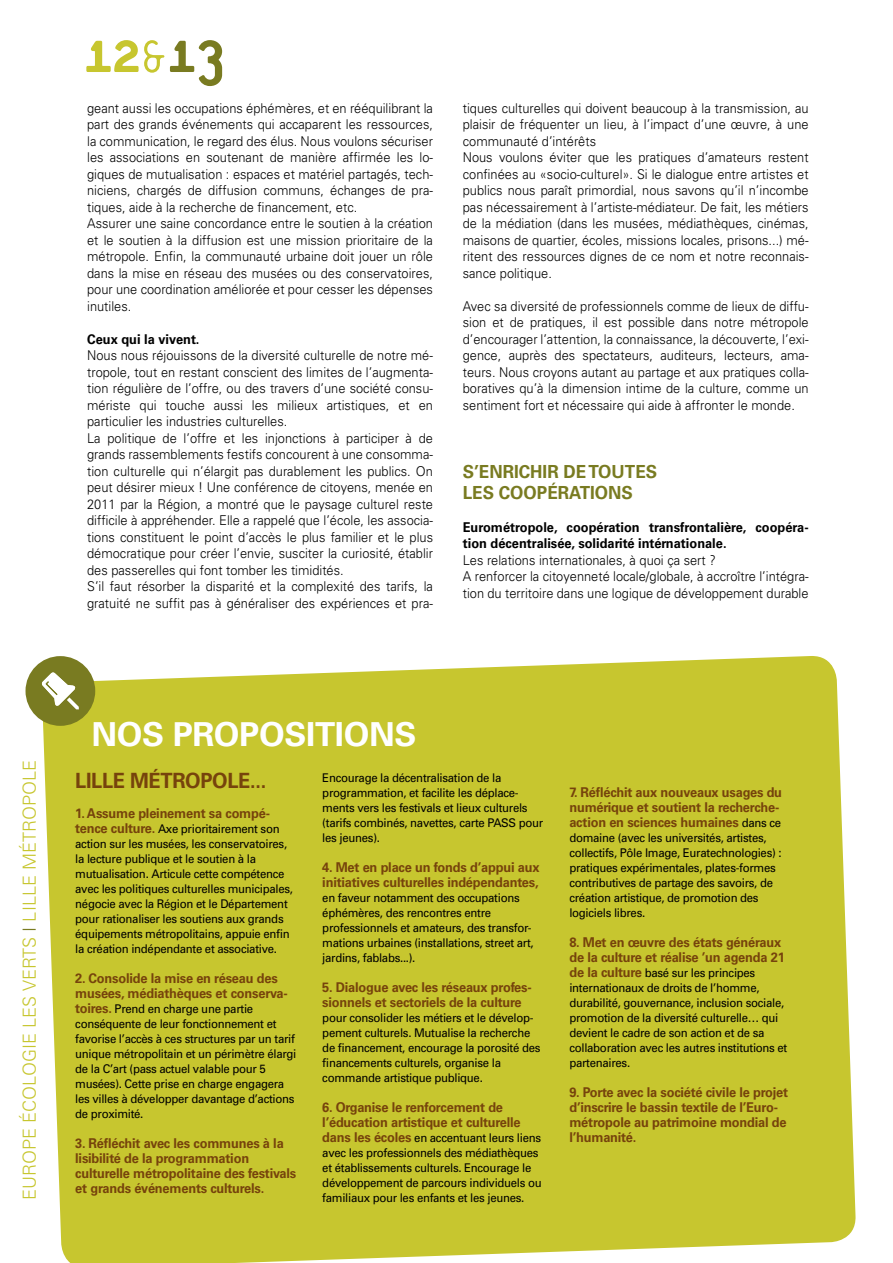
<style>
.page{position:relative;width:893px;height:1263px;background:#fff}
.page>*{position:absolute;margin:0;border:0;box-sizing:border-box;transform-origin:0 0}
.t1{font:800 67.65px "Platelet";color:#c7c62f}
.t2{font:700 33px "Univers CE";letter-spacing:-.01em;color:#fff}
.t3{font:700 21px "Univers CE";letter-spacing:-.015em;color:#76430c;scale:.95 1}
.t4{font:300 18px "Univers";color:#c7c62f}
.t5{font:700 18px/21px "Univers CE";color:#797b21;scale:.95 1}
.t6{font:300 13.5px/16.5px "Univers";color:#000;scale:.95 1}
.t7{font:700 13.5px/15px "Univers CE";letter-spacing:-.015em;color:#76430c;scale:.95 1}
.t8{font:700 13.5px/16.5px "Univers CE";color:#000;scale:.95 1}
.t9{font:12px/15px "Univers";letter-spacing:-.025em;color:#000;scale:.95 1}
.s1{font-weight:100}
.s2{color:#797b21}
.s3{font-family:"Univers CE";font-weight:700;font-size:13.5px;color:#76430c}
.s4{font-family:"Univers";font-weight:400;font-size:12px;color:#000}
</style>
<div class="page">
<div style="left:43px;top:656px;width:813px;height:607px;background:#c7c62f"></div>
<div style="left:26px;top:656px;width:69px;height:70px;background:#797b21;border-radius:50%"></div>
<svg style="left:42px;top:672px;width:37px;height:37px"></svg>
<h1 class="t1" style="left:83px;top:25px;width:144px">12<span class="s1">&amp;</span><span class="s2">13</span></h1>
<p class="t6" style="left:87px;top:100px;width:366px">geant aussi les occupations éphémères, et en rééquilibrant la part des grands événements qui accaparent les ressources, la communication, le regard des élus. Nous voulons sécuriser les associations en soutenant de manière affirmée les lo&shy;giques de mutualisation : espaces et matériel partagés, tech&shy;niciens, chargés de diffusion communs, échanges de pra&shy;tiques, aide à la recherche de financement, etc.<br>Assurer une saine concordance entre le soutien à la création et le soutien à la diffusion est une mission prioritaire de la métropole. Enfin, la communauté urbaine doit jouer un rôle dans la mise en réseau des musées ou des conservatoires, pour une coordination améliorée et pour cesser les dépenses inutiles.</p>
<p class="t8" style="left:87px;top:331px;width:120px">Ceux qui la vivent.</p>
<p class="t6" style="left:87px;top:347px;width:366px">Nous nous réjouissons de la diversité culturelle de notre mé&shy;tropole, tout en restant conscient des limites de l’augmenta&shy;tion régulière de l’offre, ou des travers d’une société consu&shy;mériste qui touche aussi les milieux artistiques, et en particulier les industries culturelles.<br>La politique de l’offre et les injonctions à participer à de grands rassemblements festifs concourent à une consomma&shy;tion culturelle qui n’élargit pas durablement les publics. On peut désirer mieux ! Une conférence de citoyens, menée en 2011 par la Région, a montré que le paysage culturel reste difficile à appréhender. Elle a rappelé que l’école, les associa&shy;tions constituent le point d’accès le plus familier et le plus démocratique pour créer l’envie, susciter la curiosité, établir des passerelles qui font tomber les timidités.<br>S’il faut résorber la disparité et la complexité des tarifs, la gratuité ne suffit pas à généraliser des expériences et pra-</p>
<p class="t6" style="left:463px;top:99px;width:366px">tiques culturelles qui doivent beaucoup à la transmission, au plaisir de fréquenter un lieu, à l’impact d’une œuvre, à une communauté d’intérêts<br>Nous voulons éviter que les pratiques d’amateurs restent confinées au «socio-culturel». Si le dialogue entre artistes et publics nous paraît primordial, nous savons qu’il n’incombe pas nécessairement à l’artiste-médiateur. De fait, les métiers de la médiation (dans les musées, médiathèques, cinémas, maisons de quartier, écoles, missions locales, prisons...) mé&shy;ritent des ressources dignes de ce nom et notre reconnais&shy;sance politique.</p>
<p class="t6" style="left:463px;top:297px;width:366px;text-align:justify">Avec sa diversité de professionnels comme de lieux de diffu&shy;sion et de pratiques, il est possible dans notre métropole d’encourager l’attention, la connaissance, la découverte, l’exi&shy;gence, auprès des spectateurs, auditeurs, lecteurs, ama&shy;teurs. Nous croyons autant au partage et aux pratiques colla&shy;boratives qu’à la dimension intime de la culture, comme un sentiment fort et nécessaire qui aide à affronter le monde.</p>
<h3 class="t5" style="left:463px;top:461px;width:203px">S’enrichir de toutes les coopérations</h3>
<p class="t8" style="left:463px;top:519px;width:366px">Eurométropole, coopération transfrontalière, coopéra&shy;tion décentralisée, solidarité intérnationale.</p>
<p class="t6" style="left:463px;top:551px;width:366px">Les relations internationales, à quoi ça sert ?<br>A renforcer la citoyenneté locale/globale, à accroître l’intégra&shy;tion du territoire dans une logique de développement durable</p>
<h3 class="t4" style="left:19px;top:1200px;width:441px;rotate:-90deg">eu rope écolog ie les verts <span class="s2">I</span> lille métropole</h3>
<h2 class="t2" style="left:92px;top:715px;width:321px">Nos propositions</h2>
<h3 class="t3" style="left:75px;top:768px;width:202px">Li lle Métropole...</h3>
<p class="t7" style="left:75px;top:806px;width:207px">1. Assume pleinement sa compé-</p>
<p class="t9" style="left:75px;top:821px;width:231px"><span class="s3">tence culture.</span> Axe prioritairement son action sur les musées, les conservatoires, la lecture publique et le soutien à la mutualisation. Articule cette compétence avec les politiques culturelles municipales, négocie avec la Région et le Département pour rationaliser les soutiens aux grands équipements métropolitains, appuie enfin la création indépendante et associative.</p>
<p class="t7" style="left:75px;top:971px;width:225px">2. Consolide la mise en réseau des musées, médiathèques et conserva-</p>
<p class="t9" style="left:75px;top:1001px;width:234px"><span class="s3">toires.</span> Prend en charge une partie conséquente de leur fonctionnement et favorise l’accès à ces structures par un tarif unique métropolitain et un périmètre élargi de la C’art (pass actuel valable pour 5 musées). Cette prise en charge engagera les villes à développer davantage d’actions de proximité.</p>
<p class="t7" style="left:75px;top:1136px;width:234px">3. Réfléchit avec les communes à la lisibilité de la programmation culturelle métropolitaine des festivals et grands événements culturels.</p>
<p class="t9" style="left:322px;top:770px;width:234px">Encourage la décentralisation de la programmation, et facilite les déplace&shy;ments vers les festivals et lieux culturels (tarifs combinés, navettes, carte PASS pour les jeunes).</p>
<p class="t7" style="left:322px;top:860px;width:230px">4. Met en place un fonds d’appui aux initiatives culturelles indépendantes,</p>
<p class="t9" style="left:322px;top:890px;width:224px">en faveur notamment des occupations éphémères, des rencontres entre professionnels et amateurs, des transfor&shy;mations urbaines (installations, street art, jardins, fablabs...).</p>
<p class="t7" style="left:322px;top:980px;width:222px">5. Dialogue avec les réseaux profes&shy;sionnels et sectoriels de la culture</p>
<p class="t9" style="left:322px;top:1010px;width:231px">pour consolider les métiers et le dévelop&shy;pement culturels. Mutualise la recherche de financement, encourage la porosité des financements culturels, organise la commande artistique publique.</p>
<p class="t7" style="left:322px;top:1100px;width:210px">6. Organise le renforcement de l’éducation artistique et culturelle</p>
<p class="t9" style="left:322px;top:1130px;width:233px"><span class="s3">dans les écoles</span> en accentuant leurs liens avec les professionnels des médiathèques et établissements culturels. Encourage le développement de parcours individuels ou familiaux pour les enfants et les jeunes.</p>
<p class="t7" style="left:569px;top:785px;width:225px">7. Réfléchit aux nouveaux usages du numérique et soutient la recherche&shy;action en sciences humaines <span class="s4">dans ce</span></p>
<p class="t9" style="left:569px;top:830px;width:225px">domaine (avec les universités, artistes, collectifs, Pôle Image, Euratechnologies) : pratiques expérimentales, plates-formes contributives de partage des savoirs, de création artistique, de promotion des logiciels libres.</p>
<p class="t7" style="left:569px;top:935px;width:228px">8. Met en œuvre des états généraux de la culture et réalise ’un agenda 21</p>
<p class="t9" style="left:569px;top:965px;width:231px"><span class="s3">de la culture</span> basé sur les principes internationaux de droits de l’homme, durabilité, gouvernance, inclusion sociale, promotion de la diversité culturelle… qui devient le cadre de son action et de sa collaboration avec les autres institutions et partenaires.</p>
<p class="t7" style="left:569px;top:1085px;width:232px">9. Porte avec la société civile le projet d’inscrire le bassin textile de l’Euro&shy;métropole au patrimoine mondial de l’humanité.</p>
</div>
